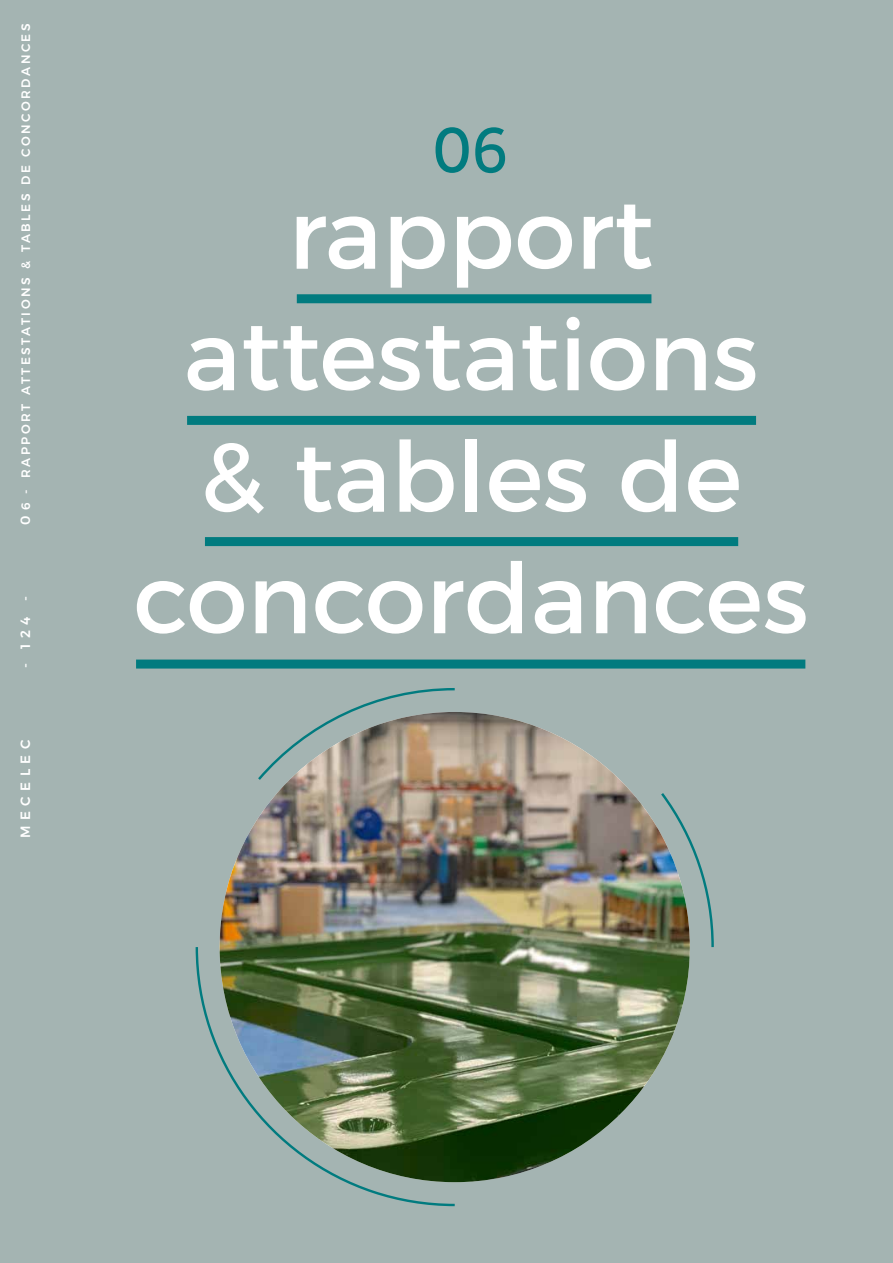
<style>
.page{position:relative;width:893px;height:1263px;background:#a4b4b2}
.page>*{position:absolute;margin:0;border:0;box-sizing:border-box;transform-origin:0 0}
.t1{font:97.5px/121.5px "Montserrat";color:#fff;text-align:center}
.t2{font:69px "Effra";color:#017b7f}
.t3{font:500 13.5px "Montserrat";letter-spacing:.4em;color:#fff}
.t4{font:500 12.3px "Montserrat";letter-spacing:.21em;color:#fff}
.s1{font-size:13.5px}
</style>
<div class="page">
<img style="left:195px;top:688px;width:519px;height:519px">
<div style="left:297px;top:294px;width:354px;height:9px;background:#017b7f"></div>
<div style="left:187px;top:416px;width:569px;height:9px;background:#017b7f"></div>
<div style="left:205px;top:537px;width:533px;height:9px;background:#017b7f"></div>
<div style="left:136px;top:659px;width:669px;height:9px;background:#017b7f"></div>
<p class="t4" style="left:16px;top:525px;width:503px;rotate:-90deg"><span class="s1">0</span> 6 - RAPPORT ATTESTATIONS &amp; TABLES DE CONCORDANCES</p>
<p class="t3" style="left:15px;top:668px;width:73px;rotate:-90deg">- 124 -</p>
<p class="t3" style="left:15px;top:838px;width:99px;rotate:-90deg">MECELEC</p>
<h2 class="t2" style="left:433px;top:109px;width:77px">06</h2>
<h1 class="t1" style="left:133px;top:165px;width:677px">rapport attestations<br>&amp; tables de concordances</h1>
</div>
